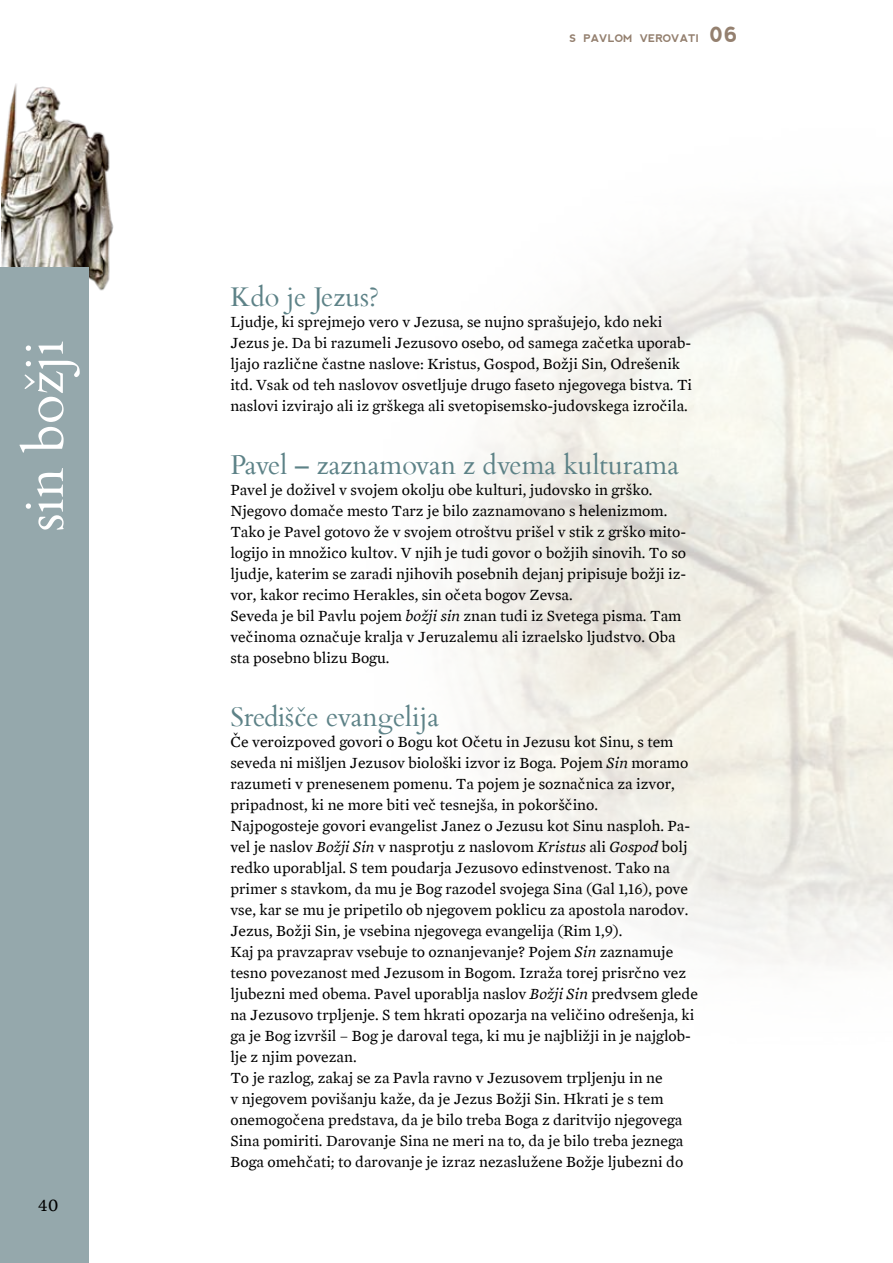
<style>
.page{position:relative;width:893px;height:1263px;background:#fff}
.page>*{position:absolute;margin:0;border:0;box-sizing:border-box;transform-origin:0 0}
.t1{font:54px "Cardo";color:#fff}
.t2{font:27px "Cardo";color:#5d8287}
.t3{font:18px "Mercury Text G2";color:#000}
.t4{font:15.75px/21px "Mercury Text G2";color:#000}
.t5{font:700 10.5px "nevis";color:#94806f}
.s1{font-size:21.15px}
.s2{font-style:italic}
</style>
<div class="page">
<img style="left:1px;top:83px;width:113px;height:208px">
<div style="left:0;top:267px;width:89px;height:996px;background:#95a8ac"></div>
<h1 class="t1" style="left:1px;top:531px;width:193px;rotate:-90deg">sin božji</h1>
<p class="t3" style="left:38px;top:1195px;width:22px">40</p>
<p class="t5" style="left:570px;top:32px;width:170px">S PAVLOM VEROVATI <span class="s1">06</span></p>
<h2 class="t2" style="left:230px;top:275px;width:151px">Kdo je Jezus?</h2>
<p class="t4" style="left:230px;top:311px;width:463px">Ljudje, ki sprejmejo vero v Jezusa, se nujno sprašujejo, kdo neki Jezus je. Da bi razumeli Jezusovo osebo, od samega začetka uporab&shy;ljajo različne častne naslove: Kristus, Gospod, Božji Sin, Odrešenik itd. Vsak od teh naslovov osvetljuje drugo faseto njegovega bistva. Ti naslovi izvirajo ali iz grškega ali svetopisemsko-judovskega izročila.</p>
<h2 class="t2" style="left:230px;top:443px;width:450px">Pavel – zaznamovan z dvema kulturama</h2>
<p class="t4" style="left:230px;top:479px;width:457px">Pavel je doživel v svojem okolju obe kulturi, judovsko in grško.<br>Njegovo domače mesto Tarz je bilo zaznamovano s helenizmom.<br>Tako je Pavel gotovo že v svojem otroštvu prišel v stik z grško mito&shy;logijo in množico kultov. V njih je tudi govor o božjih sinovih. To so ljudje, katerim se zaradi njihovih posebnih dejanj pripisuje božji iz&shy;vor, kakor recimo Herakles, sin očeta bogov Zevsa.<br>Seveda je bil Pavlu pojem <span class="s2">božji sin</span> znan tudi iz Svetega pisma. Tam večinoma označuje kralja v Jeruzalemu ali izraelsko ljudstvo. Oba sta posebno blizu Bogu.</p>
<h2 class="t2" style="left:230px;top:695px;width:210px">Središče evangelija</h2>
<p class="t4" style="left:230px;top:731px;width:469px">Če veroizpoved govori o Bogu kot Očetu in Jezusu kot Sinu, s tem seveda ni mišljen Jezusov biološki izvor iz Boga. Pojem <span class="s2">Sin</span> moramo razumeti v prenesenem pomenu. Ta pojem je soznačnica za izvor, pripadnost, ki ne more biti več tesnejša, in pokorščino.<br>Najpogosteje govori evangelist Janez o Jezusu kot Sinu nasploh. Pa&shy;vel je naslov <span class="s2">Božji Sin</span> v nasprotju z naslovom <span class="s2">Kristus</span> ali <span class="s2">Gospod</span> bolj redko uporabljal. S tem poudarja Jezusovo edinstvenost. Tako na primer s stavkom, da mu je Bog razodel svojega Sina (Gal 1,16), pove vse, kar se mu je pripetilo ob njegovem poklicu za apostola narodov.<br>Jezus, Božji Sin, je vsebina njegovega evangelija (Rim 1,9).<br>Kaj pa pravzaprav vsebuje to oznanjevanje? Pojem <span class="s2">Sin</span> zaznamuje tesno povezanost med Jezusom in Bogom. Izraža torej prisrčno vez ljubezni med obema. Pavel uporablja naslov <span class="s2">Božji Sin</span> predvsem glede na Jezusovo trpljenje. S tem hkrati opozarja na veličino odrešenja, ki ga je Bog izvršil – Bog je daroval tega, ki mu je najbližji in je najglob&shy;lje z njim povezan.<br>To je razlog, zakaj se za Pavla ravno v Jezusovem trpljenju in ne<br>v njegovem povišanju kaže, da je Jezus Božji Sin. Hkrati je s tem onemogočena predstava, da je bilo treba Boga z daritvijo njegovega Sina pomiriti. Darovanje Sina ne meri na to, da je bilo treba jeznega Boga omehčati; to darovanje je izraz nezaslužene Božje ljubezni do</p>
</div>
